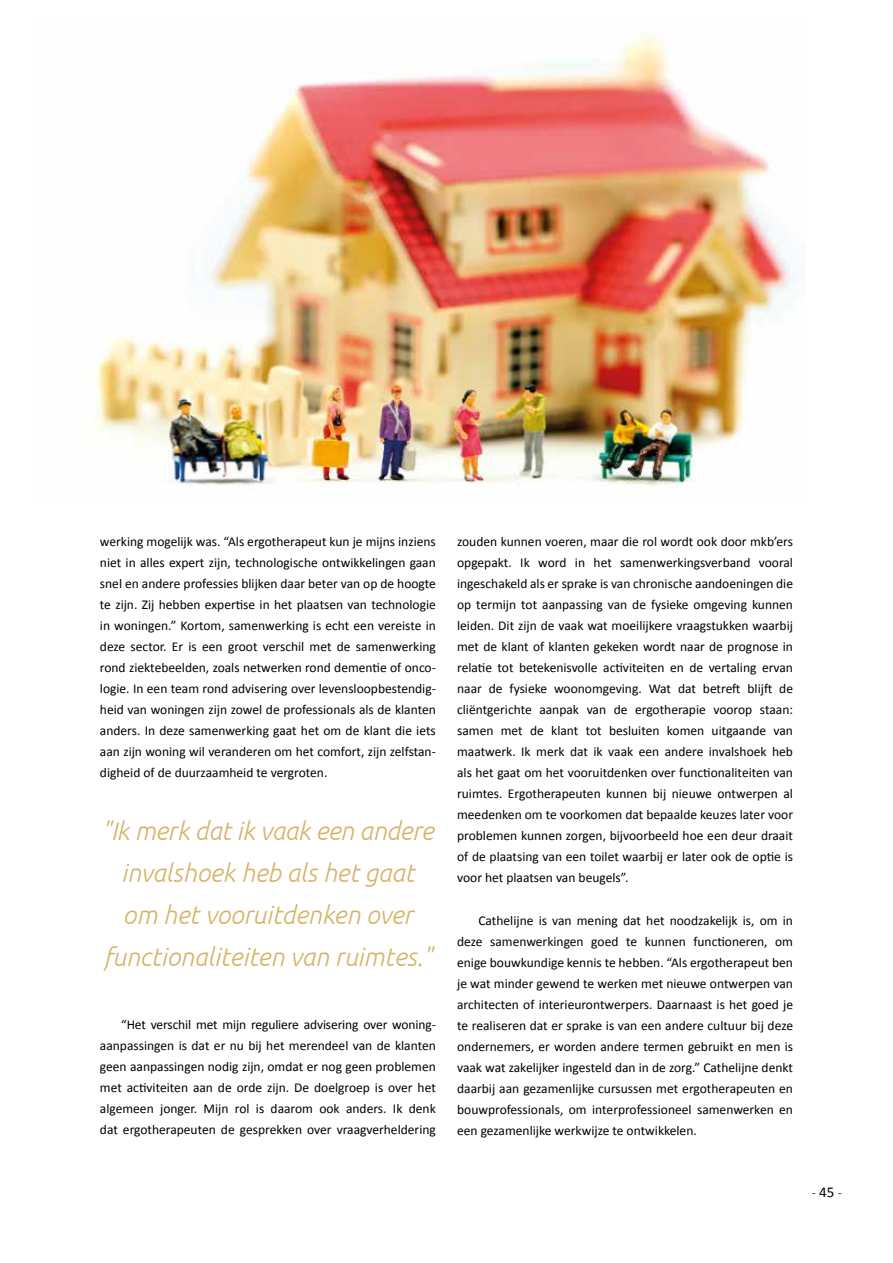
<style>
.page{position:relative;width:893px;height:1263px;background:#fff}
.page>*{position:absolute;margin:0;border:0;box-sizing:border-box;transform-origin:0 0}
.t1{font:italic 300 25.5px/42px "Ubuntu";color:#d6b366;text-align:center}
.t2{font:13.5px/21px "Calibri";color:#000;text-align:justify}
.t3{font:300 13.5px "Calibri";color:#000}
.s1{font-weight:400;font-size:15px}
</style>
<div class="page">
<img style="left:95px;top:32px;width:700px;height:459px">
<p class="t2" style="left:100px;top:531px;width:337px">werking mogelijk was. “Als ergotherapeut kun je mijns inziens niet in alles expert zijn, technologische ontwikkelingen gaan snel en andere professies blijken daar beter van op de hoogte te zijn. Zij hebben expertise in het plaatsen van technologie in woningen.” Kortom, samenwerking is echt een vereiste in deze sector. Er is een groot verschil met de samenwerking rond ziektebeelden, zoals netwerken rond dementie of onco&shy;logie. In een team rond advisering over levensloopbestendig&shy;heid van woningen zijn zowel de professionals als de klanten anders. In deze samenwerking gaat het om de klant die iets aan zijn woning wil veranderen om het comfort, zijn zelfstan&shy;digheid of de duurzaamheid te vergroten.</p>
<h1 class="t1" style="left:102px;top:809px;width:333px">"Ik merk dat ik vaak een andere invalshoek heb als het gaat om het vooruitdenken over functionaliteiten van ruimtes."</h1>
<p class="t2" style="left:100px;top:1014px;width:337px;text-indent:21px">“Het verschil met mijn reguliere advisering over woning&shy;aanpassingen is dat er nu bij het merendeel van de klanten geen aanpassingen nodig zijn, omdat er nog geen problemen met activiteiten aan de orde zijn. De doelgroep is over het algemeen jonger. Mijn rol is daarom ook anders. Ik denk dat ergotherapeuten de gesprekken over vraagverheldering</p>
<p class="t2" style="left:457px;top:531px;width:337px">zouden kunnen voeren, maar die rol wordt ook door mkb’ers opgepakt. Ik word in het samenwerkingsverband vooral ingeschakeld als er sprake is van chronische aandoeningen die op termijn tot aanpassing van de fysieke omgeving kunnen leiden. Dit zijn de vaak wat moeilijkere vraagstukken waarbij met de klant of klanten gekeken wordt naar de prognose in relatie tot betekenisvolle activiteiten en de vertaling ervan naar de fysieke woonomgeving. Wat dat betreft blijft de cliëntgerichte aanpak van de ergotherapie voorop staan: samen met de klant tot besluiten komen uitgaande van maatwerk. Ik merk dat ik vaak een andere invalshoek heb als het gaat om het vooruitdenken over functionaliteiten van ruimtes. Ergotherapeuten kunnen bij nieuwe ontwerpen al meedenken om te voorkomen dat bepaalde keuzes later voor problemen kunnen zorgen, bijvoorbeeld hoe een deur draait of de plaatsing van een toilet waarbij er later ook de optie is voor het plaatsen van beugels”.</p>
<p class="t2" style="left:457px;top:909px;width:337px;text-indent:21px">Cathelijne is van mening dat het noodzakelijk is, om in deze samenwerkingen goed te kunnen functioneren, om enige bouwkundige kennis te hebben. “Als ergotherapeut ben je wat minder gewend te werken met nieuwe ontwerpen van architecten of interieurontwerpers. Daarnaast is het goed je te realiseren dat er sprake is van een andere cultuur bij deze ondernemers, er worden andere termen gebruikt en men is vaak wat zakelijker ingesteld dan in de zorg.” Cathelijne denkt daarbij aan gezamenlijke cursussen met ergotherapeuten en bouwprofessionals, om interprofessioneel samenwerken en een gezamenlijke werkwijze te ontwikkelen.</p>
<p class="t3" style="left:812px;top:1184px;width:32px">-<span class="s1">45</span>-</p>
</div>
